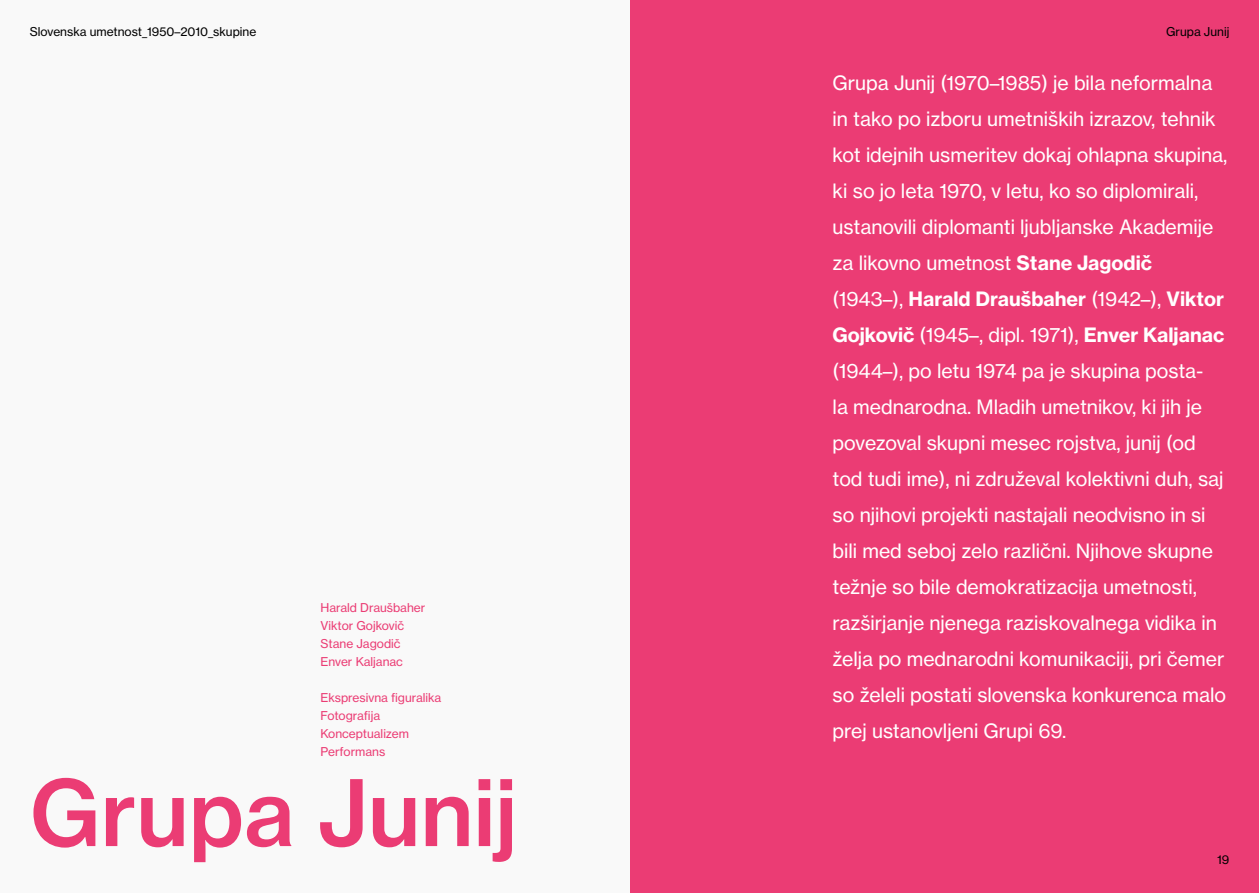
<style>
.page{position:relative;width:1259px;height:893px;background:#fff}
.page>*{position:absolute;margin:0;border:0;box-sizing:border-box;transform-origin:0 0}
.t1{font:90px "N Haas Grotesk TX Pro 65 Md";color:#eb3c74}
.t2{font:19.5px/36px "N Haas Grotesk TX Pro 55 Rg";color:#fff}
.t3{font:19.5px/36px "N Haas Grotesk TX Pro 75 Bd";color:#fff}
.t4{font:12px/18px "N Haas Grotesk TX Pro 55 Rg";color:#eb3c74}
.t5{font:12px "N Haas Grotesk TX Pro 55 Rg";color:#000}
.s1{font-family:"N Haas Grotesk TX Pro 75 Bd"}
.s2{font-family:"N Haas Grotesk TX Pro 55 Rg"}
</style>
<div class="page">
<div style="left:629px;top:0;width:630px;height:893px;background:#eb3c74"></div>
<div style="left:0;top:0;width:629px;height:893px;background:#f9f9f9"></div>
<p class="t5" style="left:30px;top:24px;width:228px">Slovenska umetnost_1950–2010_skupine</p>
<p class="t4" style="left:320px;top:599px;width:106px">Harald Draušbaher<br>Viktor Gojkovič<br>Stane Jagodič<br>Enver Kaljanac</p>
<p class="t4" style="left:320px;top:689px;width:122px">Ekspresivna figuralika<br>Fotografija<br>Konceptualizem<br>Performans</p>
<h1 class="t1" style="left:30px;top:757px;width:489px">Grupa Junij</h1>
<p class="t5" style="left:1166px;top:24px;width:65px">Grupa Junij</p>
<p class="t2" style="left:832px;top:65px;width:396px">Grupa Junij (1970–1985) je bila neformalna in tako po izboru umetniških izrazov, tehnik kot idejnih usmeritev dokaj ohlapna skupina, ki so jo leta 1970, v letu, ko so diplomirali, ustanovili diplomanti ljubljanske Akademije za likovno umetnost <span class="s1">Stane Jagodič</span></p>
<p class="t3" style="left:832px;top:281px;width:393px"><span class="s2">(1943–),</span> Harald Draušbaher <span class="s2">(1942–),</span> Viktor<br>Gojkovič <span class="s2">(1945–, dipl. 1971),</span> Enver Kaljanac</p>
<p class="t2" style="left:832px;top:353px;width:395px">(1944–), po letu 1974 pa je skupina posta-<br>la mednarodna. Mladih umetnikov, ki jih je povezoval skupni mesec rojstva, junij (od tod tudi ime), ni združeval kolektivni duh, saj so njihovi projekti nastajali neodvisno in si bili med seboj zelo različni. Njihove skupne težnje so bile demokratizacija umetnosti, razširjanje njenega raziskovalnega vidika in želja po mednarodni komunikaciji, pri čemer so želeli postati slovenska konkurenca malo prej ustanovljeni Grupi 69.</p>
<p class="t5" style="left:1217px;top:852px;width:14px">19</p>
</div>
